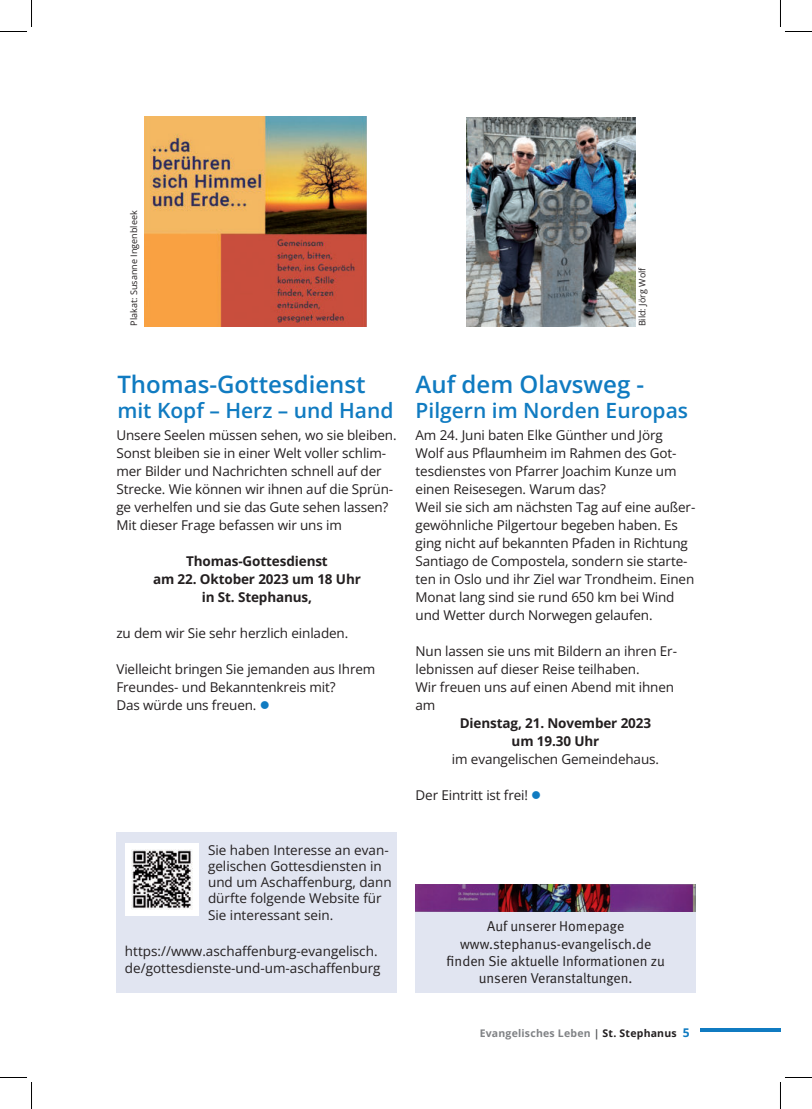
<style>
.page{position:relative;width:812px;height:1109px;background:#fff}
.page>*{position:absolute;margin:0;border:0;box-sizing:border-box;transform-origin:0 0}
.t1{font:600 24px "Open Sans";color:#107bc1}
.t2{font:600 21px "Open Sans";color:#107bc1}
.t3{font:14.25px/17.1px "Meta Normal";color:#231f20;text-align:center}
.t4{font:13.5px/18px "Open Sans";letter-spacing:-.01em;color:#231f20}
.t5{font:700 13.5px/18px "Open Sans";letter-spacing:-.01em;color:#231f20;text-align:center}
.t6{font:700 10.5px "Open Sans";letter-spacing:.02em;color:#808285}
.t7{font:9px "Open Sans";color:#231f20}
.s1{color:#107bc1}
.s2{color:#57585a}
.s3{color:#231f20}
.s4{font-size:12px;color:#107bc1}
</style>
<div class="page">
<div style="left:116px;top:832px;width:280px;height:160px;background:#e1e5f1"></div>
<hr style="left:700px;top:1029px;width:80px;height:3px;background:#107bc1">
<img style="left:415px;top:884px;width:280px;height:27px">
<img style="left:144px;top:116px;width:222px;height:211px">
<img style="left:126px;top:844px;width:72px;height:72px">
<img style="left:466px;top:117px;width:169px;height:210px">
<div style="left:415px;top:912px;width:280px;height:80px;background:#e1e5f1"></div>
<svg style="left:0;top:0;width:32px;height:32px"></svg>
<svg style="left:0;top:1077px;width:32px;height:32px"></svg>
<svg style="left:780px;top:0;width:31px;height:32px"></svg>
<svg style="left:780px;top:1077px;width:31px;height:32px"></svg>
<p class="t7" style="left:130px;top:326px;width:117px;rotate:-90deg">Plakat: Susanne Ingenbleek</p>
<h1 class="t1" style="left:117px;top:375px;width:250px">Thomas-Gottesdienst</h1>
<h2 class="t2" style="left:117px;top:402px;width:277px">mit Kopf – Herz – und Hand</h2>
<p class="t4" style="left:116px;top:428px;width:281px">Unsere Seelen müssen sehen, wo sie bleiben.<br>Sonst bleiben sie in einer Welt voller schlim&shy;mer Bilder und Nachrichten schnell auf der Strecke. Wie können wir ihnen auf die Sprün&shy;ge verhelfen und sie das Gute sehen lassen?<br>Mit dieser Frage befassen wir uns im</p>
<p class="t5" style="left:153px;top:554px;width:209px">Thomas-Gottesdienst<br>am 22. Oktober 2023 um 18 Uhr in St. Stephanus,</p>
<p class="t4" style="left:116px;top:626px;width:233px">zu dem wir Sie sehr herzlich einladen.</p>
<p class="t4" style="left:116px;top:662px;width:260px">Vielleicht bringen Sie jemanden aus Ihrem<br>Freundes- und Bekanntenkreis mit?<br>Das würde uns freuen. <span class="s1">●</span></p>
<p class="t4" style="left:208px;top:843px;width:185px;line-height:16.2px">Sie haben Interesse an evan&shy;gelischen Gottesdiensten in und um Aschaffenburg, dann dürfte folgende Website für<br>Sie interessant sein.</p>
<p class="t4" style="left:125px;top:943px;width:257px;line-height:16.2px">https://www.aschaffenburg-evangelisch. de/gottesdienste-und-um-aschaffenburg</p>
<p class="t7" style="left:638px;top:326px;width:60px;rotate:-90deg">Bild: Jörg Wolf</p>
<h1 class="t1" style="left:415px;top:375px;width:230px">Auf dem Olavsweg -</h1>
<h2 class="t2" style="left:415px;top:402px;width:274px">Pilgern im Norden Europas</h2>
<p class="t4" style="left:415px;top:428px;width:281px">Am 24. Juni baten Elke Günther und Jörg<br>Wolf aus Pflaumheim im Rahmen des Got&shy;tesdienstes von Pfarrer Joachim Kunze um einen Reisesegen. Warum das?<br>Weil sie sich am nächsten Tag auf eine außer&shy;gewöhnliche Pilgertour begeben haben. Es ging nicht auf bekannten Pfaden in Richtung Santiago de Compostela, sondern sie starte&shy;ten in Oslo und ihr Ziel war Trondheim. Einen Monat lang sind sie rund 650 km bei Wind und Wetter durch Norwegen gelaufen.</p>
<p class="t4" style="left:415px;top:644px;width:263px">Nun lassen sie uns mit Bildern an ihren Er&shy;lebnissen auf dieser Reise teilhaben.<br>Wir freuen uns auf einen Abend mit ihnen am</p>
<p class="t5" style="left:459px;top:716px;width:193px">Dienstag, 21. November 2023 um 19.30 Uhr</p>
<p class="t4" style="left:452px;top:752px;width:208px">im evangelischen Gemeindehaus.</p>
<p class="t4" style="left:415px;top:786px;width:127px">Der Eintritt ist frei! <span class="s1">●</span></p>
<p class="t3" style="left:446px;top:919px;width:220px">Auf unserer Homepage www.stephanus-evangelisch.de finden Sie aktuelle Informationen zu unseren Veranstaltungen.</p>
<p class="t6" style="left:479px;top:1028px;width:211px">Evangelisches Leben <span class="s2">|</span> <span class="s3">St. Stephanus</span> <span class="s4">5</span></p>
</div>
